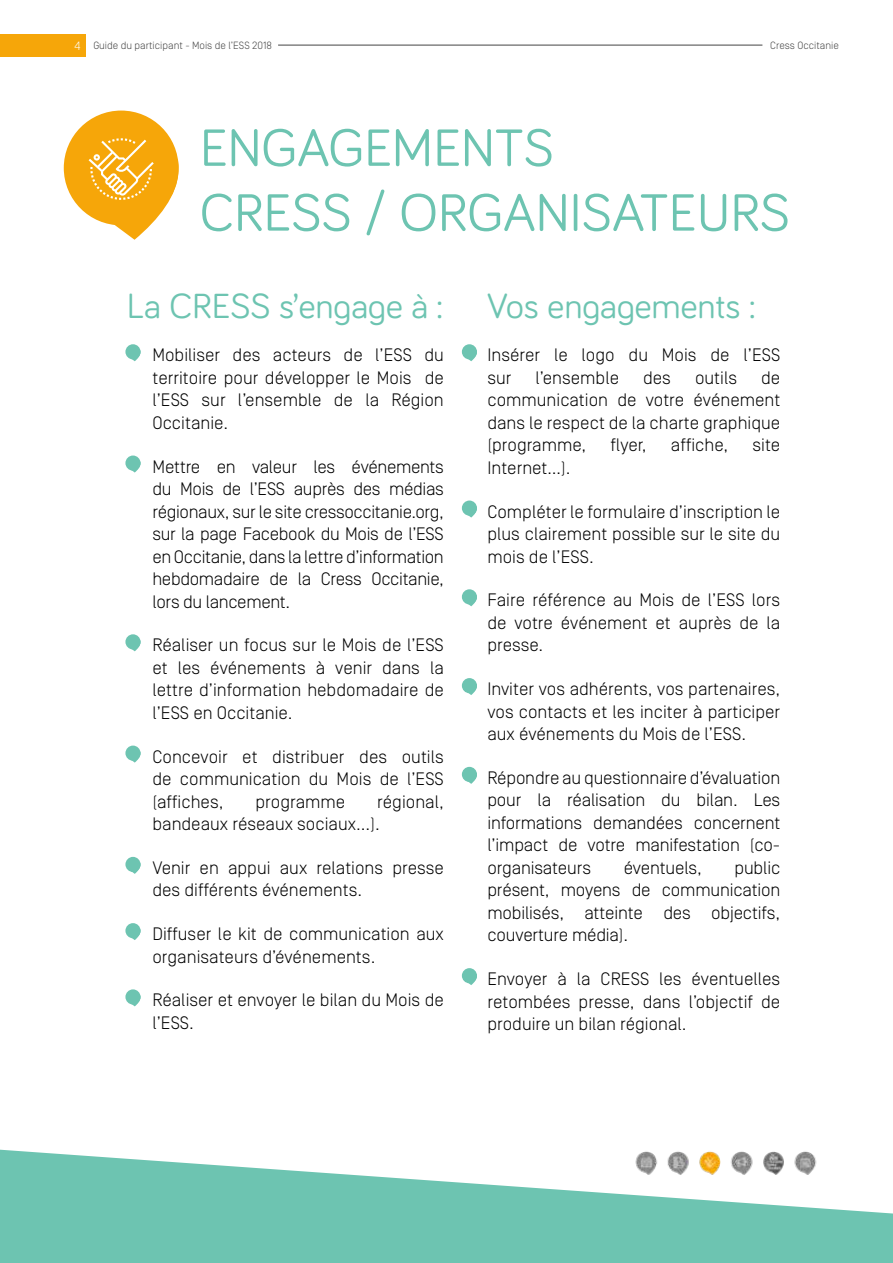
<style>
.page{position:relative;width:893px;height:1263px;background:#fff}
.page>*{position:absolute;margin:0;border:0;box-sizing:border-box;transform-origin:0 0}
.t1{font:54px/64.8px "Bariol";color:#6dc4b1}
.t2{font:36px "Bariol";color:#6dc4b1}
.t3{font:300 18px/22.5px "Simplon BP";color:#000;text-align:justify}
.t4{font:300 10.5px "Simplon BP";color:#444}
.s1{font-size:12px;color:#fff}
</style>
<div class="page">
<div style="left:0;top:34px;width:85px;height:22px;background:#f6a609"></div>
<hr style="left:278px;top:45px;width:484px;height:1px;background:#444">
<svg style="left:0;top:1149px;width:893px;height:114px;fill:#6dc4b1"></svg>
<div style="left:64px;top:111px;width:115px;height:114px;background:#f6a609;border-radius:50%"></div>
<svg style="left:125px;top:344px;width:16px;height:15px"></svg>
<svg style="left:127px;top:345px;width:14px;height:16px"></svg>
<svg style="left:125px;top:455px;width:16px;height:16px"></svg>
<svg style="left:127px;top:457px;width:14px;height:15px"></svg>
<svg style="left:125px;top:634px;width:16px;height:15px"></svg>
<svg style="left:127px;top:635px;width:14px;height:16px"></svg>
<svg style="left:125px;top:745px;width:16px;height:16px"></svg>
<svg style="left:127px;top:747px;width:14px;height:16px"></svg>
<svg style="left:125px;top:857px;width:16px;height:15px"></svg>
<svg style="left:127px;top:858px;width:14px;height:16px"></svg>
<svg style="left:125px;top:923px;width:16px;height:15px"></svg>
<svg style="left:127px;top:924px;width:14px;height:16px"></svg>
<svg style="left:125px;top:989px;width:16px;height:15px"></svg>
<svg style="left:127px;top:990px;width:14px;height:16px"></svg>
<div style="left:462px;top:344px;width:15px;height:15px;background:#6dc4b1;border-radius:50%"></div>
<svg style="left:464px;top:345px;width:13px;height:16px"></svg>
<svg style="left:462px;top:500px;width:15px;height:16px"></svg>
<svg style="left:464px;top:502px;width:13px;height:15px"></svg>
<div style="left:462px;top:589px;width:15px;height:15px;background:#6dc4b1;border-radius:50%"></div>
<svg style="left:464px;top:590px;width:13px;height:16px"></svg>
<div style="left:462px;top:678px;width:15px;height:15px;background:#6dc4b1;border-radius:50%"></div>
<svg style="left:464px;top:679px;width:13px;height:16px"></svg>
<div style="left:462px;top:767px;width:15px;height:15px;background:#6dc4b1;border-radius:50%"></div>
<svg style="left:464px;top:768px;width:13px;height:16px"></svg>
<div style="left:462px;top:968px;width:15px;height:15px;background:#6dc4b1;border-radius:50%"></div>
<svg style="left:464px;top:969px;width:13px;height:16px"></svg>
<svg style="left:79px;top:120px;width:100px;height:120px"></svg>
<img style="left:618px;top:1149px;width:221px;height:41px">
<p class="t4" style="left:74px;top:39px;width:199px"><span class="s1">4</span> Guide du participant - Mois de l’ESS 2018</p>
<p class="t4" style="left:770px;top:39px;width:70px">Cress Occitanie</p>
<h1 class="t1" style="left:200px;top:113px;width:591px">ENGAGEMENTS<br>CRESS / ORGANISATEURS</h1>
<h2 class="t2" style="left:127px;top:281px;width:317px">La CRESS s’engage à :</h2>
<p class="t3" style="left:152px;top:344px;width:293px">Mobiliser des acteurs de l’ESS du territoire pour développer le Mois de l’ESS sur l’ensemble de la Région Occitanie.</p>
<p class="t3" style="left:152px;top:455px;width:293px">Mettre en valeur les événements du Mois de l’ESS auprès des médias régionaux, sur le site cressoccitanie.org, sur la page Facebook du Mois de l’ESS en Occitanie, dans la lettre d’information hebdomadaire de la Cress Occitanie, lors du lancement.</p>
<p class="t3" style="left:152px;top:634px;width:293px">Réaliser un focus sur le Mois de l’ESS et les événements à venir dans la lettre d’information hebdomadaire de l’ESS en Occitanie.</p>
<p class="t3" style="left:152px;top:745px;width:293px">Concevoir et distribuer des outils de communication du Mois de l’ESS (affiches,</p>
<p class="t3" style="left:152px;top:790px;width:293px;text-indent:225px">régional, bandeaux réseaux sociaux...).</p>
<p class="t3" style="left:152px;top:856px;width:293px">Venir en appui aux relations presse des différents événements.</p>
<p class="t3" style="left:152px;top:922px;width:293px">Diffuser le kit de communication aux organisateurs d’événements.</p>
<p class="t3" style="left:152px;top:989px;width:293px">Réaliser et envoyer le bilan du Mois de l’ESS.</p>
<p class="t3" style="left:256px;top:790px;width:91px">programme</p>
<h2 class="t2" style="left:487px;top:281px;width:270px">Vos engagements :</h2>
<p class="t3" style="left:487px;top:344px;width:294px">Insérer le logo du Mois de l’ESS sur</p>
<p class="t3" style="left:487px;top:366px;width:294px;text-indent:274px">de communication de votre événement dans le respect de la charte graphique (programme,</p>
<p class="t3" style="left:536px;top:366px;width:85px">l’ensemble</p>
<p class="t3" style="left:643px;top:366px;width:29px">des</p>
<p class="t3" style="left:695px;top:366px;width:44px">outils</p>
<p class="t3" style="left:610px;top:434px;width:38px">flyer,</p>
<p class="t3" style="left:671px;top:434px;width:59px">affiche,</p>
<p class="t3" style="left:752px;top:434px;width:29px">site</p>
<p class="t3" style="left:487px;top:456px;width:85px">Internet…).</p>
<p class="t3" style="left:487px;top:500px;width:294px">Compléter le formulaire d’inscription le plus clairement possible sur le site du mois de l’ESS.</p>
<p class="t3" style="left:487px;top:589px;width:294px">Faire référence au Mois de l’ESS lors de votre événement et auprès de la presse.</p>
<p class="t3" style="left:487px;top:677px;width:294px">Inviter vos adhérents, vos partenaires, vos contacts et les inciter à participer aux événements du Mois de l’ESS.</p>
<p class="t3" style="left:487px;top:766px;width:294px">Répondre au questionnaire d’évaluation pour la réalisation du bilan. Les informations demandées concernent l’impact de votre manifestation (co&shy;organisateurs</p>
<p class="t3" style="left:487px;top:856px;width:294px;text-indent:247px">public présent, moyens de communication mobilisés, atteinte des objectifs, couverture média).</p>
<p class="t3" style="left:487px;top:967px;width:294px">Envoyer à la CRESS les éventuelles retombées presse, dans l’objectif de produire un bilan régional.</p>
<p class="t3" style="left:624px;top:856px;width:80px">éventuels,</p>
</div>
